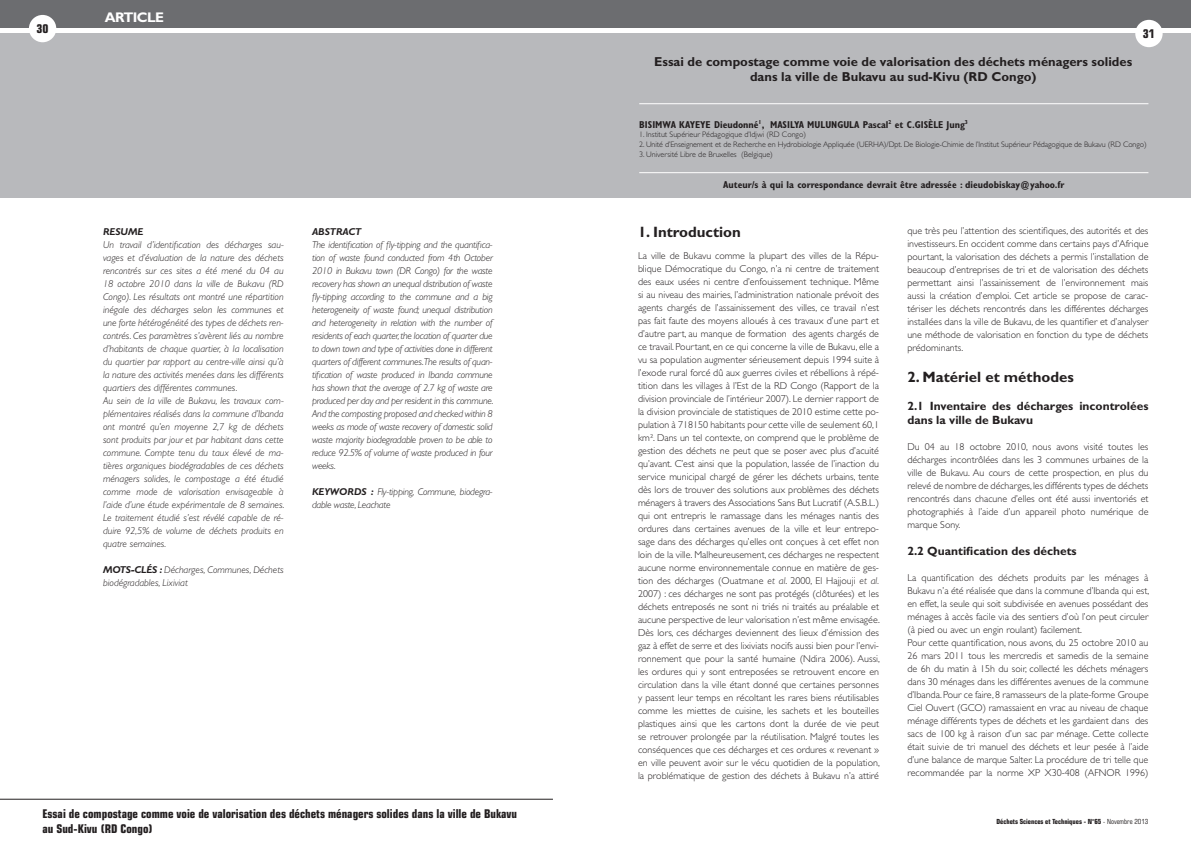
<style>
.page{position:relative;width:1191px;height:842px;background:#fff}
.page>*{position:absolute;margin:0;border:0;box-sizing:border-box;transform-origin:0 0}
.t1{font:700 15px "Gill Sans";color:#231f20}
.t2{font:700 14px "Gill Sans";letter-spacing:-.04em;color:#fff}
.t3{font:700 13px/15.6px "Gill Sans";color:#231f20;text-align:center}
.t4{font:700 condensed 12px/14.4px "Square 721 BT";color:#231f20}
.t5{font:700 12px/14.4px "Gill Sans";color:#231f20}
.t6{font:300 10px/13px "Gill Sans";color:#231f20;text-align:justify}
.t7{font:italic 300 10px/13px "Gill Sans";color:#231f20}
.t8{font:700 condensed 10px "Gill Sans";color:#231f20}
.t9{font:italic 300 10px/13px "Gill Sans";letter-spacing:-.02em;color:#231f20}
.t10{font:italic 700 10px "Gill Sans";color:#231f20}
.t11{font:300 8px "Gill Sans";letter-spacing:-.01em;color:#231f20}
.t12{font:700 condensed 7px "Square 721 BT";color:#231f20}
.s1{font-weight:700}
.s2{font-style:italic}
.s3{font-weight:400}
</style>
<div class="page">
<hr style="left:0;top:799px;width:553px;height:1px;background:#231f20">
<div style="left:0;top:0;width:1191px;height:27px;background:#6c6d70"></div>
<div style="left:0;top:34px;width:1191px;height:164px;background:#b8b9bc"></div>
<div style="left:1135px;top:20px;width:27px;height:27px;background:#fff;border-radius:50%"></div>
<hr style="left:639px;top:103px;width:509px;height:1px;background:#fff">
<hr style="left:639px;top:172px;width:509px;height:1px;background:#fff">
<div style="left:29px;top:15px;width:27px;height:27px;background:#fff;border-radius:50%"></div>
<p class="t4" style="left:36px;top:22px;width:13px">30</p>
<h2 class="t2" style="left:105px;top:9px;width:59px">Artic le</h2>
<p class="t10" style="left:103px;top:226px;width:42px">RESUME</p>
<p class="t7" style="left:103px;top:238px;width:183px">Un travail d’identification des décharges sau&shy;vages et d’évaluation de la nature des déchets rencontrés sur ces sites a été mené du 04 au 18 octobre 2010 dans la ville de Bukavu (RD Congo). Les résultats ont montré une répartition inégale des décharges selon les communes et une forte hétérogénéité des types de déchets ren&shy;contrés. Ces paramètres s’avèrent liés au nombre d’habitants de chaque quartier, à la localisation du quartier par rapport au centre-ville ainsi qu’à la nature des activités menées dans les différents quartiers des différentes communes.<br>Au sein de la ville de Bukavu, les travaux com&shy;plémentaires réalisés dans la commune d’Ibanda ont montré qu’en moyenne 2,7 kg de déchets sont produits par jour et par habitant dans cette commune. Compte tenu du taux élevé de ma&shy;tières organiques biodégradables de ces déchets ménagers solides, le compostage a été étudié comme mode de valorisation envisageable à l’aide d’une étude expérimentale de 8 semaines.<br>Le traitement étudié s’est révélé capable de ré&shy;duire 92,5% de volume de déchets produits en quatre semaines.</p>
<p class="t7" style="left:103px;top:563px;width:182px"><span class="s1">MOTS-CLÉS :</span> Décharges, Communes, Déchets biodégradables, Lixiviat</p>
<p class="t10" style="left:312px;top:226px;width:51px">ABSTRACT</p>
<p class="t7" style="left:312px;top:238px;width:183px;text-align:justify">The identification of fly-tipping and the quantifica&shy;tion of waste found conducted from 4th October 2010 in Bukavu town (DR Congo) for the waste recovery has shown an unequal distribution of waste fly-tipping according to the commune and a big heterogeneity of waste found; unequal distribution and heterogeneity in relation with the number of residents of each quarter, the location of quarter due to down town and type of activities done in different quarters of different communes.The results of quan&shy;tification of waste produced in Ibanda commune has shown that the average of 2.7 kg of waste are produced per day and per resident in this commune.<br>And the composting proposed and checked within 8 weeks as mode of waste recovery of domestic solid waste majority biodegradable proven to be able to reduce 92.5% of volume of waste produced in four weeks.</p>
<p class="t9" style="left:312px;top:485px;width:182px"><span class="s1">KEYWORDS :</span> Fly-tipping, Commune, biodegra&shy;dable waste, Leachate</p>
<p class="t4" style="left:43px;top:807px;width:476px">Essai de compostage comme voie de valorisation des déchets ménagers solides dans la ville de Bukavu au Sud-Kivu (rd congo)</p>
<h3 class="t3" style="left:654px;top:54px;width:479px">Essai de compostage comme voie de valorisation des déchets ménagers solides dans la ville de Bukavu au sud-Kivu (rd congo)</h3>
<p class="t4" style="left:1143px;top:26px;width:13px">31</p>
<p class="t8" style="left:639px;top:118px;width:182px">BISIMWA Kayeye Dieudonné<sup>1</sup>, MASILYA Mulungula</p>
<p class="t8" style="left:862px;top:118px;width:107px">Pascal<sup>2</sup> et C.Gisèle Jung<sup>3</sup></p>
<p class="t11" style="left:639px;top:130px;width:168px">1. Institut Supérieur Pédagogique d’Idjwi (RD Congo)</p>
<p class="t11" style="left:639px;top:140px;width:509px">2. Unité d’Enseignement et de Recherche en Hydrobiologie Appliquée (UERHA)/Dpt. De Biologie-Chimie de l’Institut Supérieur Pédagogique de Bukavu (RD Congo)</p>
<p class="t11" style="left:639px;top:149px;width:135px">3. Université Libre de Bruxelles (Belgique)</p>
<p class="t8" style="left:723px;top:178px;width:343px">Auteur/s à qui la correspondance devrait être adressée : dieudobiskay@yahoo.fr</p>
<h1 class="t1" style="left:638px;top:223px;width:104px">1. Introduction</h1>
<p class="t6" style="left:638px;top:249px;width:243px">La ville de Bukavu comme la plupart des villes de la Répu&shy;blique Démocratique du Congo, n’a ni centre de traitement des eaux usées ni centre d’enfouissement technique. Même si au niveau des mairies, l’administration nationale prévoit des agents chargés de l’assainissement des villes, ce travail n’est pas fait faute des moyens alloués à ces travaux d’une part et d’autre part, au manque de formation des agents chargés de ce travail. Pourtant, en ce qui concerne la ville de Bukavu, elle a vu sa population augmenter sérieusement depuis 1994 suite à l’exode rural forcé dû aux guerres civiles et rébellions à répé&shy;tition dans les villages à l’Est de la RD Congo (Rapport de la division provinciale de l’intérieur 2007). Le dernier rapport de la division provinciale de statistiques de 2010 estime cette po&shy;pulation à 718150 habitants pour cette ville de seulement 60,1 km². Dans un tel contexte, on comprend que le problème de gestion des déchets ne peut que se poser avec plus d’acuité qu’avant. C’est ainsi que la population, lassée de l’inaction du service municipal chargé de gérer les déchets urbains, tente dès lors de trouver des solutions aux problèmes des déchets ménagers à travers des Associations Sans But Lucratif (a.s.b.l.) qui ont entrepris le ramassage dans les ménages nantis des ordures dans certaines avenues de la ville et leur entrepo&shy;sage dans des décharges qu’elles ont conçues à cet effet non loin de la ville. Malheureusement, ces décharges ne respectent aucune norme environnementale connue en matière de ges&shy;tion des décharges (Ouatmane <span class="s2">et al</span>. 2000, El Hajjouji <span class="s2">et al.<br></span>2007) : ces décharges ne sont pas protégés (clôturées) et les déchets entreposés ne sont ni triés ni traités au préalable et aucune perspective de leur valorisation n’est même envisagée.<br>Dès lors, ces décharges deviennent des lieux d’émission des gaz à effet de serre et des lixiviats nocifs aussi bien pour l’envi&shy;ronnement que pour la santé humaine (Ndira 2006). Aussi, les ordures qui y sont entreposées se retrouvent encore en circulation dans la ville étant donné que certaines personnes y passent leur temps en récoltant les rares biens réutilisables comme les miettes de cuisine, les sachets et les bouteilles plastiques ainsi que les cartons dont la durée de vie peut se retrouver prolongée par la réutilisation. Malgré toutes les conséquences que ces décharges et ces ordures « revenant » en ville peuvent avoir sur le vécu quotidien de la population, la problématique de gestion des déchets à Bukavu n’a attiré</p>
<p class="t6" style="left:907px;top:224px;width:242px">que très peu l’attention des scientifiques, des autorités et des investisseurs. En occident comme dans certains pays d’Afrique pourtant, la valorisation des déchets a permis l’installation de beaucoup d’entreprises de tri et de valorisation des déchets permettant ainsi l’assainissement de l’environnement mais aussi la création d’emploi. Cet article se propose de carac&shy;tériser les déchets rencontrés dans les différentes décharges installées dans la ville de Bukavu, de les quantifier et d’analyser une méthode de valorisation en fonction du type de déchets prédominants.</p>
<h1 class="t1" style="left:907px;top:368px;width:168px">2. Matériel et méthodes</h1>
<p class="t5" style="left:907px;top:398px;width:242px">2.1 Inventaire des décharges incontrolées dans la ville de Bukavu</p>
<p class="t6" style="left:907px;top:440px;width:242px">Du 04 au 18 octobre 2010, nous avons visité toutes les décharges incontrôlées dans les 3 communes urbaines de la ville de Bukavu. Au cours de cette prospection, en plus du relevé de nombre de décharges, les différents types de déchets rencontrés dans chacune d’elles ont été aussi inventoriés et photographiés à l’aide d’un appareil photo numérique de marque Sony.</p>
<p class="t5" style="left:907px;top:544px;width:171px">2.2 Quantification des déchets</p>
<p class="t6" style="left:907px;top:572px;width:243px;text-align:left">La quantification des déchets produits par les ménages à Bukavu n’a été réalisée que dans la commune d’Ibanda qui est, en effet, la seule qui soit subdivisée en avenues possédant des ménages à accès facile via des sentiers d’où l’on peut circuler (à pied ou avec un engin roulant) facilement.<br>Pour cette quantification, nous avons, du 25 octobre 2010 au 26 mars 2011 tous les mercredis et samedis de la semaine de 6h du matin à 15h du soir, collecté les déchets ménagers dans 30 ménages dans les différentes avenues de la commune d’Ibanda. Pour ce faire, 8 ramasseurs de la plate-forme Groupe Ciel Ouvert (GCO) ramassaient en vrac au niveau de chaque ménage différents types de déchets et les gardaient dans des sacs de 100 kg à raison d’un sac par ménage. Cette collecte était suivie de tri manuel des déchets et leur pesée à l’aide d’une balance de marque Salter. La procédure de tri telle que recommandée par la norme XP X30-408 (AFNOR 1996)</p>
<p class="t12" style="left:996px;top:817px;width:153px">Déchets Sciences et Techniques - N°65 <span class="s3">- Novembre 2013</span></p>
</div>
